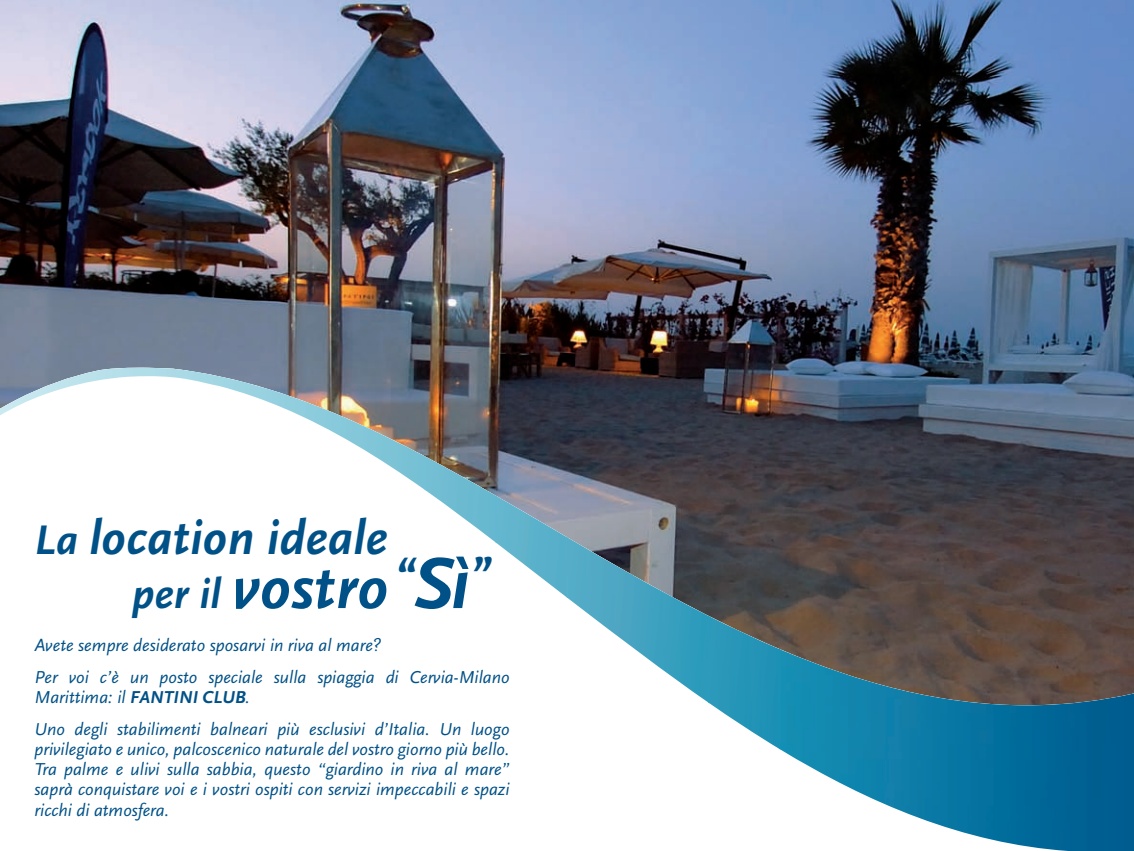
<style>
.page{position:relative;width:1134px;height:851px;background:#fff}
.page>*{position:absolute;margin:0;border:0;box-sizing:border-box;transform-origin:0 0}
.t1{font:italic 700 62.6px "Scala Sans";color:#005187}
.t2{font:italic 700 49.6px "Scala Sans";color:#005187}
.t3{font:italic 18px/20px "Scala Sans";color:#005187}
.s1{font-size:43.2px}
.s2{font-size:75.6px}
.s3{font-weight:700}
</style>
<div class="page">
<img style="left:0;top:0;width:1134px;height:367px">
<svg style="left:383px;top:367px;width:751px;height:281px;background:#5c5c62"></svg>
<img style="left:284px;top:367px;width:99px;height:26px">
<img style="left:383px;top:434px;width:125px;height:69px">
<img style="left:568px;top:502px;width:57px;height:35px">
<img style="left:634px;top:570px;width:121px;height:45px">
<img style="left:780px;top:637px;width:261px;height:11px">
<img style="left:779px;top:648px;width:355px;height:202px">
<img style="left:709px;top:615px;width:71px;height:134px">
<img style="left:566px;top:574px;width:143px;height:129px">
<img style="left:495px;top:495px;width:73px;height:103px">
<img style="left:424px;top:456px;width:73px;height:87px">
<img style="left:566px;top:537px;width:68px;height:38px">
<img style="left:284px;top:393px;width:142px;height:97px">
<img style="left:0;top:367px;width:284px;height:48px">
<h2 class="t2" style="left:35px;top:511px;width:354px"><span class="s1">La</span> location ideale</h2>
<h1 class="t1" style="left:132px;top:553px;width:361px"><span class="s1">per il</span> vostro <sup>“</sup><span class="s2">Sì</span><sup>”</sup></h1>
<p class="t3" style="left:35px;top:629px;width:477px;line-height:32px">Avete sempre desiderato sposarvi in riva al mare?<br>Per voi c’è un posto speciale sulla spiaggia di Cervia-Milano</p>
<p class="t3" style="left:35px;top:681px;width:477px;line-height:32px">Marittima: il <span class="s3">FANTINI CLUB</span>.<br>Uno degli stabilimenti balneari più esclusivi d’Italia. Un luogo</p>
<p class="t3" style="left:35px;top:739px;width:477px;text-align:justify">privilegiato e unico, palcoscenico naturale del vostro giorno più bello.<br>Tra palme e ulivi sulla sabbia, questo “giardino in riva al mare” saprà conquistare voi e i vostri ospiti con servizi impeccabili e spazi ricchi di atmosfera.</p>
</div>
